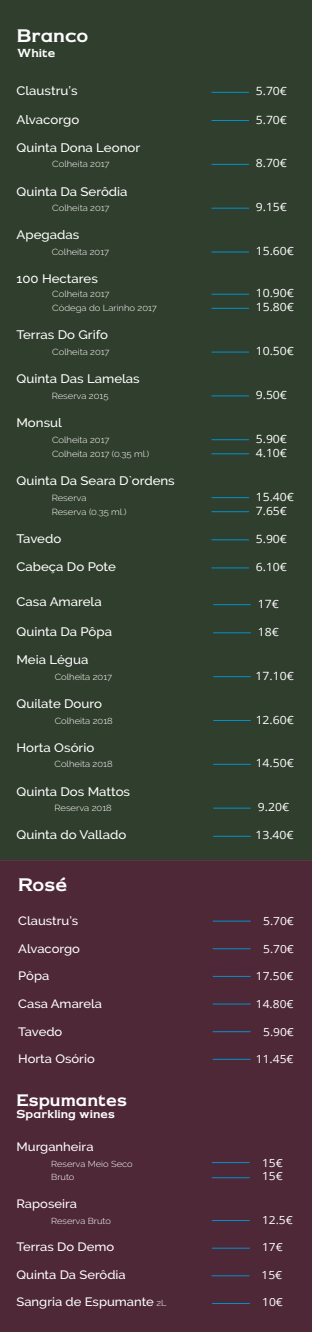
<style>
.page{position:relative;width:312px;height:1332px;background:#fff}
.page>*{position:absolute;margin:0;border:0;box-sizing:border-box;transform-origin:0 0}
.t1{font:17.5px "Copper Penny DTP Normal";letter-spacing:-.005em;color:#fff}
.t2{font:16px "Copper Penny DTP Normal";letter-spacing:.005em;color:#fff}
.t3{font:500 12.3px "Raleway";color:#fff;scale:1.08 1}
.t4{font:500 12.07px "Raleway";color:#fff;scale:1.08 1}
.t5{font:11.35px/14.1px "Open Sans";color:#fff;scale:1.08 1}
.t6{font:11.2px "Copper Penny DTP Normal";color:#fff}
.t7{font:11.15px "Open Sans";color:#fff;scale:1.08 1}
.t8{font:11px "Copper Penny DTP Normal";color:#fff}
.t9{font:300 8.8px/14.1px "Raleway";color:#fff;scale:1.08 1}
.t10{font:300 8.65px "Raleway";color:#fff;scale:1.08 1}
.s1{font-weight:300;font-size:8.65px}
</style>
<div class="page">
<div style="left:0;top:0;width:312px;height:860px;background:#303e2d"></div>
<div style="left:0;top:860px;width:312px;height:471px;background:#4e2837"></div>
<hr style="left:211px;top:92px;width:38px;height:1px;background:#0391ca">
<hr style="left:211px;top:120px;width:38px;height:1px;background:#0391ca">
<hr style="left:211px;top:164px;width:38px;height:1px;background:#0391ca">
<hr style="left:211px;top:251px;width:38px;height:1px;background:#0391ca">
<hr style="left:211px;top:294px;width:38px;height:1px;background:#0391ca">
<hr style="left:211px;top:308px;width:38px;height:1px;background:#0391ca">
<hr style="left:211px;top:208px;width:38px;height:1px;background:#0391ca">
<hr style="left:211px;top:395px;width:38px;height:1px;background:#0391ca">
<hr style="left:211px;top:439px;width:38px;height:1px;background:#0391ca">
<hr style="left:211px;top:453px;width:38px;height:1px;background:#0391ca">
<hr style="left:211px;top:351px;width:38px;height:1px;background:#0391ca">
<hr style="left:211px;top:539px;width:38px;height:1px;background:#0391ca">
<hr style="left:211px;top:567px;width:38px;height:1px;background:#0391ca">
<hr style="left:211px;top:497px;width:38px;height:1px;background:#0391ca">
<hr style="left:211px;top:511px;width:38px;height:1px;background:#0391ca">
<hr style="left:213px;top:604px;width:38px;height:1px;background:#0391ca">
<hr style="left:213px;top:632px;width:38px;height:1px;background:#0391ca">
<hr style="left:213px;top:676px;width:38px;height:1px;background:#0391ca">
<hr style="left:213px;top:763px;width:38px;height:1px;background:#0391ca">
<hr style="left:213px;top:835px;width:38px;height:1px;background:#0391ca">
<hr style="left:213px;top:719px;width:38px;height:1px;background:#0391ca">
<hr style="left:213px;top:807px;width:38px;height:1px;background:#0391ca">
<hr style="left:213px;top:920px;width:38px;height:1px;background:#0391ca">
<hr style="left:213px;top:948px;width:38px;height:1px;background:#0391ca">
<hr style="left:213px;top:975px;width:38px;height:1px;background:#0391ca">
<hr style="left:213px;top:1003px;width:38px;height:1px;background:#0391ca">
<hr style="left:213px;top:1030px;width:38px;height:1px;background:#0391ca">
<hr style="left:213px;top:1058px;width:38px;height:1px;background:#0391ca">
<hr style="left:212px;top:1161px;width:38px;height:1px;background:#0391ca">
<hr style="left:212px;top:1176px;width:38px;height:1px;background:#0391ca">
<hr style="left:212px;top:1219px;width:38px;height:1px;background:#0391ca">
<hr style="left:212px;top:1247px;width:38px;height:1px;background:#0391ca">
<hr style="left:211px;top:1274px;width:38px;height:1px;background:#0391ca">
<hr style="left:212px;top:1302px;width:38px;height:1px;background:#0391ca">
<h1 class="t1" style="left:17px;top:24px;width:73px">Branco</h1>
<p class="t6" style="left:17px;top:45px;width:40px">White</p>
<p class="t3" style="left:17px;top:84px;width:58px">Claustru’s</p>
<p class="t3" style="left:17px;top:112px;width:60px">Alvacorgo</p>
<p class="t3" style="left:17px;top:140px;width:116px">Quinta Dona Leonor</p>
<p class="t9" style="left:52px;top:157px;width:55px">Colheita 2017</p>
<p class="t3" style="left:17px;top:184px;width:104px">Quinta Da Serôdia</p>
<p class="t5" style="left:256px;top:84px;width:31px">5.70€</p>
<p class="t5" style="left:256px;top:112px;width:31px">5.70€</p>
<p class="t5" style="left:256px;top:156px;width:31px">8.70€</p>
<p class="t9" style="left:52px;top:201px;width:55px">Colheita 2017</p>
<p class="t5" style="left:256px;top:200px;width:31px">9.15€</p>
<p class="t5" style="left:256px;top:243px;width:37px">15.60€</p>
<p class="t5" style="left:256px;top:286px;width:37px">10.90€<br>15.80€</p>
<p class="t3" style="left:17px;top:328px;width:86px">Terras Do Grifo</p>
<p class="t3" style="left:17px;top:372px;width:116px">Quinta Das Lamelas</p>
<p class="t9" style="left:52px;top:389px;width:54px">Reserva 2015</p>
<p class="t9" style="left:52px;top:432px;width:92px">Colheita 2017<br>Colheita 2017 (0.35 ml.)</p>
<p class="t3" style="left:17px;top:228px;width:60px">Apegadas</p>
<p class="t9" style="left:52px;top:245px;width:55px">Colheita 2017</p>
<p class="t9" style="left:52px;top:287px;width:98px">Colheita 2017<br>Códega do Larinho 2017</p>
<p class="t3" style="left:17px;top:272px;width:77px">100 Hectares</p>
<p class="t9" style="left:52px;top:345px;width:55px">Colheita 2017</p>
<p class="t5" style="left:256px;top:343px;width:37px">10.50€</p>
<p class="t5" style="left:256px;top:387px;width:31px">9.50€</p>
<p class="t3" style="left:17px;top:415px;width:44px">Monsul</p>
<p class="t5" style="left:256px;top:431px;width:31px">5.90€</p>
<p class="t5" style="left:256px;top:445px;width:31px">4.10€</p>
<p class="t3" style="left:17px;top:473px;width:148px">Quinta Da Seara D`ordens</p>
<p class="t9" style="left:52px;top:490px;width:34px">Reserva</p>
<p class="t5" style="left:256px;top:489px;width:37px">15.40€</p>
<p class="t9" style="left:52px;top:504px;width:71px">Reserva (0.35 ml.)</p>
<p class="t5" style="left:256px;top:503px;width:31px">7.65€</p>
<p class="t3" style="left:17px;top:531px;width:43px">Tavedo</p>
<p class="t5" style="left:256px;top:531px;width:31px">5.90€</p>
<p class="t3" style="left:17px;top:559px;width:94px">Cabeça Do Pote</p>
<p class="t5" style="left:256px;top:559px;width:31px">6.10€</p>
<p class="t3" style="left:17px;top:594px;width:80px">Casa Amarela</p>
<p class="t3" style="left:17px;top:624px;width:90px">Quinta Da Pôpa</p>
<p class="t3" style="left:17px;top:652px;width:68px">Meia Légua</p>
<p class="t9" style="left:55px;top:669px;width:55px">Colheita 2017</p>
<p class="t3" style="left:17px;top:696px;width:81px">Quilate Douro</p>
<p class="t5" style="left:258px;top:596px;width:21px">17€</p>
<p class="t5" style="left:258px;top:624px;width:21px">18€</p>
<p class="t5" style="left:256px;top:668px;width:37px">17.10€</p>
<p class="t9" style="left:55px;top:713px;width:55px">Colheita 2018</p>
<p class="t5" style="left:256px;top:712px;width:37px">12.60€</p>
<p class="t5" style="left:256px;top:755px;width:37px">14.50€</p>
<p class="t3" style="left:17px;top:784px;width:107px">Quinta Dos Mattos</p>
<p class="t9" style="left:55px;top:800px;width:54px">Reserva 2018</p>
<p class="t5" style="left:258px;top:799px;width:31px">9.20€</p>
<p class="t3" style="left:17px;top:740px;width:74px">Horta Osório</p>
<p class="t9" style="left:54px;top:757px;width:55px">Colheita 2018</p>
<p class="t3" style="left:17px;top:827px;width:103px">Quinta do Vallado</p>
<p class="t5" style="left:255px;top:827px;width:37px">13.40€</p>
<h1 class="t1" style="left:18px;top:873px;width:51px">Rosé</h1>
<p class="t4" style="left:18px;top:913px;width:57px">Claustru’s</p>
<p class="t7" style="left:263px;top:913px;width:30px">5.70€</p>
<p class="t4" style="left:18px;top:941px;width:59px">Alvacorgo</p>
<p class="t7" style="left:263px;top:940px;width:30px">5.70€</p>
<p class="t4" style="left:18px;top:968px;width:30px">Pôpa</p>
<p class="t7" style="left:256px;top:968px;width:36px">17.50€</p>
<p class="t4" style="left:18px;top:996px;width:79px">Casa Amarela</p>
<p class="t7" style="left:256px;top:996px;width:36px">14.80€</p>
<p class="t4" style="left:18px;top:1024px;width:42px">Tavedo</p>
<p class="t7" style="left:263px;top:1023px;width:30px">5.90€</p>
<p class="t4" style="left:18px;top:1051px;width:72px">Horta Osório</p>
<p class="t7" style="left:256px;top:1051px;width:36px">11.45€</p>
<h2 class="t2" style="left:17px;top:1089px;width:112px">Espumantes</h2>
<p class="t8" style="left:17px;top:1106px;width:100px">Sparkling wines</p>
<p class="t4" style="left:17px;top:1139px;width:73px">Murganheira</p>
<p class="t10" style="left:51px;top:1158px;width:77px">Reserva Meio Seco</p>
<p class="t7" style="left:262px;top:1154px;width:21px">15€</p>
<p class="t10" style="left:51px;top:1172px;width:23px">Bruto</p>
<p class="t7" style="left:262px;top:1168px;width:21px">15€</p>
<p class="t4" style="left:17px;top:1196px;width:58px">Raposeira</p>
<p class="t10" style="left:51px;top:1215px;width:57px">Reserva Bruto</p>
<p class="t7" style="left:262px;top:1211px;width:30px">12.5€</p>
<p class="t4" style="left:17px;top:1239px;width:92px">Terras Do Demo</p>
<p class="t7" style="left:262px;top:1239px;width:21px">17€</p>
<p class="t4" style="left:17px;top:1267px;width:103px">Quinta Da Serôdia</p>
<p class="t7" style="left:262px;top:1266px;width:21px">15€</p>
<p class="t4" style="left:17px;top:1294px;width:140px">Sangria de Espumante <span class="s1">2L</span></p>
<p class="t7" style="left:262px;top:1294px;width:21px">10€</p>
</div>
